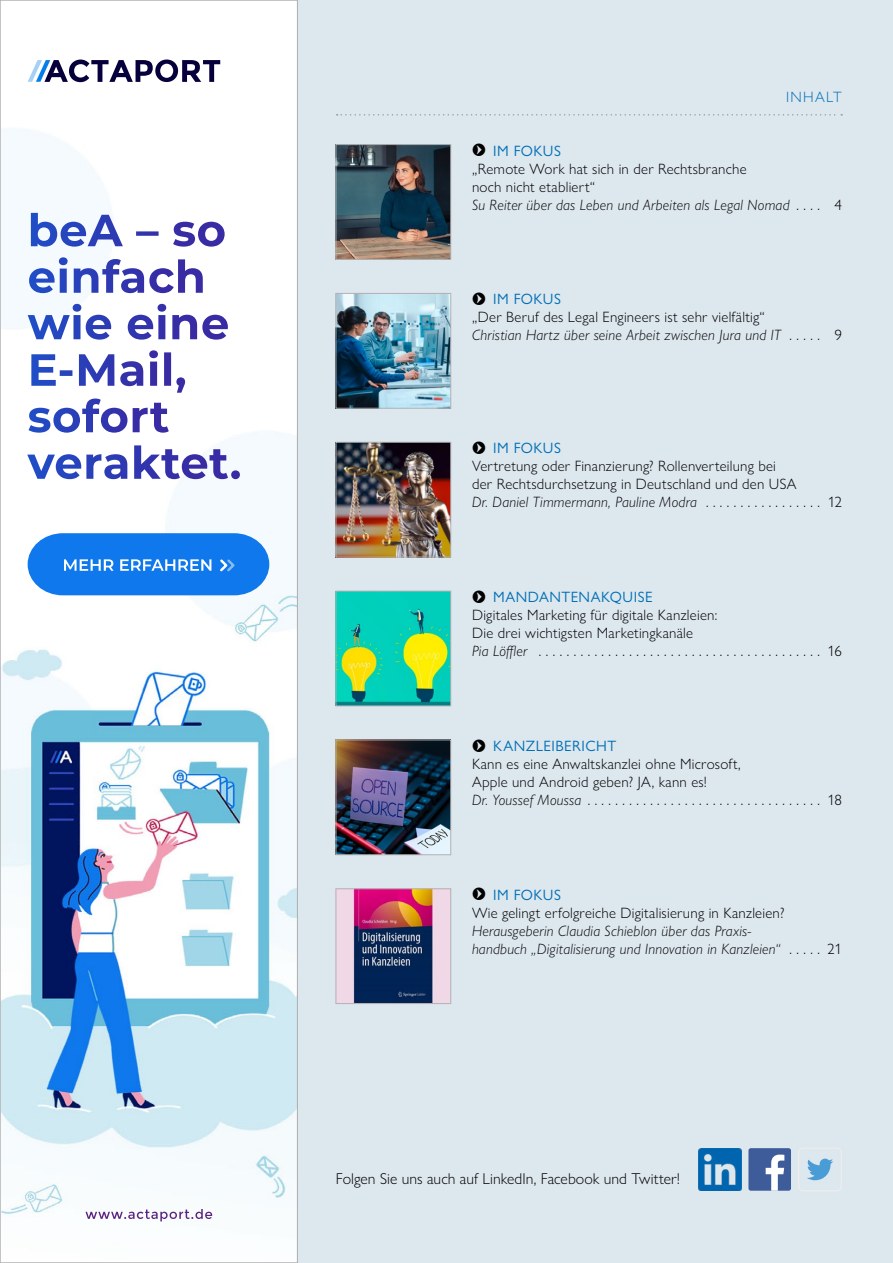
<style>
.page{position:relative;width:893px;height:1263px;background:#fff}
.page>*{position:absolute;margin:0;border:0;box-sizing:border-box;transform-origin:0 0}
.t1{font:300 15.75px "Gill Sans Nova";letter-spacing:.005em;color:#000}
.t2{font:300 15px/18px "Gill Sans Nova";letter-spacing:.015em;color:#000}
.t3{font:italic 300 15px/18px "Gill Sans Nova";letter-spacing:.015em;color:#000}
.t4{font:300 15px "Gill Sans Nova";letter-spacing:.09em;color:#006fb5}
.s1{font-family:"ffipfeil";font-weight:400;font-size:22.5px}
.s2{font-weight:400;color:#006fb5}
.s3{font-style:italic}
.s4{font-style:normal}
</style>
<div class="page">
<div style="left:298px;top:0;width:595px;height:1263px;background:#dde7ee"></div>
<svg style="left:337px;top:114px;width:505px;height:2px"></svg>
<img style="left:3px;top:81px;width:292px;height:1141px">
<svg style="left:85px;top:1209px;width:127px;height:12px"></svg>
<svg style="left:28px;top:533px;width:241px;height:62px;background:#2987ee"></svg>
<svg style="left:27px;top:445px;width:213px;height:34px"></svg>
<svg style="left:29px;top:350px;width:156px;height:83px"></svg>
<svg style="left:28px;top:304px;width:200px;height:36px"></svg>
<svg style="left:29px;top:257px;width:174px;height:36px"></svg>
<svg style="left:31px;top:213px;width:194px;height:34px"></svg>
<div style="left:0;top:0;width:298px;height:1263px;border:2px solid #b3b2b2"></div>
<svg style="left:28px;top:60px;width:192px;height:22px"></svg>
<img style="left:338px;top:295px;width:111px;height:111px">
<div style="left:336px;top:293px;width:115px;height:115px;border:1px solid #b1b2b3"></div>
<img style="left:338px;top:146px;width:111px;height:112px">
<div style="left:336px;top:144px;width:115px;height:116px;border:1px solid #b1b2b3"></div>
<img style="left:338px;top:444px;width:111px;height:111px">
<div style="left:336px;top:442px;width:115px;height:115px;border:1px solid #b1b2b3"></div>
<img style="left:338px;top:593px;width:111px;height:111px">
<img style="left:338px;top:742px;width:111px;height:111px">
<div style="left:336px;top:740px;width:115px;height:115px;border:1px solid #b1b2b3"></div>
<img style="left:338px;top:890px;width:111px;height:112px">
<div style="left:336px;top:888px;width:115px;height:116px;border:1px solid #b1b2b3"></div>
<svg style="left:807px;top:1158px;width:26px;height:22px"></svg>
<div style="left:798px;top:1147px;width:44px;height:44px;border:2px solid #ececed;border-radius:4px"></div>
<div style="left:748px;top:1148px;width:43px;height:43px;background:#3e5c9a;border-radius:2px"></div>
<svg style="left:766px;top:1154px;width:18px;height:37px"></svg>
<img style="left:699px;top:1148px;width:42px;height:43px">
<p class="t4" style="left:786px;top:88px;width:57px">INHALT</p>
<p class="t2" style="left:472px;top:141px;width:342px"><span class="s1">N</span> <span class="s2">IM FOKUS<br></span>„Remote Work hat sich in der Rechtsbranche<br>noch nicht etabliert“<br><span class="s3">Su Reiter über das Leben und Arbeiten als Legal Nomad</span> . . .</p>
<p class="t2" style="left:834px;top:195px;width:9px">4</p>
<p class="t2" style="left:472px;top:290px;width:371px"><span class="s1">N</span> <span class="s2">IM FOKUS<br></span>„Der Beruf des Legal Engineers ist sehr vielfältig“<br><span class="s3">Christian Hartz über seine Arbeit zwischen Jura und IT</span> . . . . . 9</p>
<p class="t2" style="left:472px;top:439px;width:371px"><span class="s1">N</span> <span class="s2">IM FOKUS<br></span>Vertretung oder Finanzierung? Rollenverteilung bei<br>der Rechtsdurchsetzung in Deutschland und den USA<br><span class="s3">Dr. Daniel Timmermann, Pauline Modra</span> . . . . . . . . . . . . . . . . 12</p>
<p class="t2" style="left:472px;top:588px;width:371px"><span class="s1">N</span> <span class="s2">MANDANTENAKQUISE<br></span>Digitales Marketing für digitale Kanzleien:<br>Die drei wichtigsten Marketingkanäle<br><span class="s3">Pia Löffler</span> . . . . . . . . . . . . . . . . . . . . . . . . . . . . . . . . . . . . . . . . 16</p>
<p class="t2" style="left:472px;top:737px;width:371px"><span class="s1">N</span> <span class="s2">KANZLEIBERICHT<br></span>Kann es eine Anwaltskanzlei ohne Microsoft,<br>Apple und Android geben? JA, kann es!<br><span class="s3">Dr. Youssef Moussa</span> . . . . . . . . . . . . . . . . . . . . . . . . . . . . . . . . . 18</p>
<p class="t2" style="left:472px;top:885px;width:314px"><span class="s1">N</span> <span class="s2">IM FOKUS<br></span>Wie gelingt erfolgreiche Digitalisierung in Kanzleien?</p>
<p class="t3" style="left:472px;top:921px;width:371px">Herausgeberin Claudia Schieblon über das Praxis-<br>handbuch „Digitalisierung und Innovation in Kanzleien“ <span class="s4">. . . . 21</span></p>
<p class="t1" style="left:336px;top:1169px;width:346px">Folgen Sie uns auch auf LinkedIn, Facebook und Twitter!</p>
</div>
